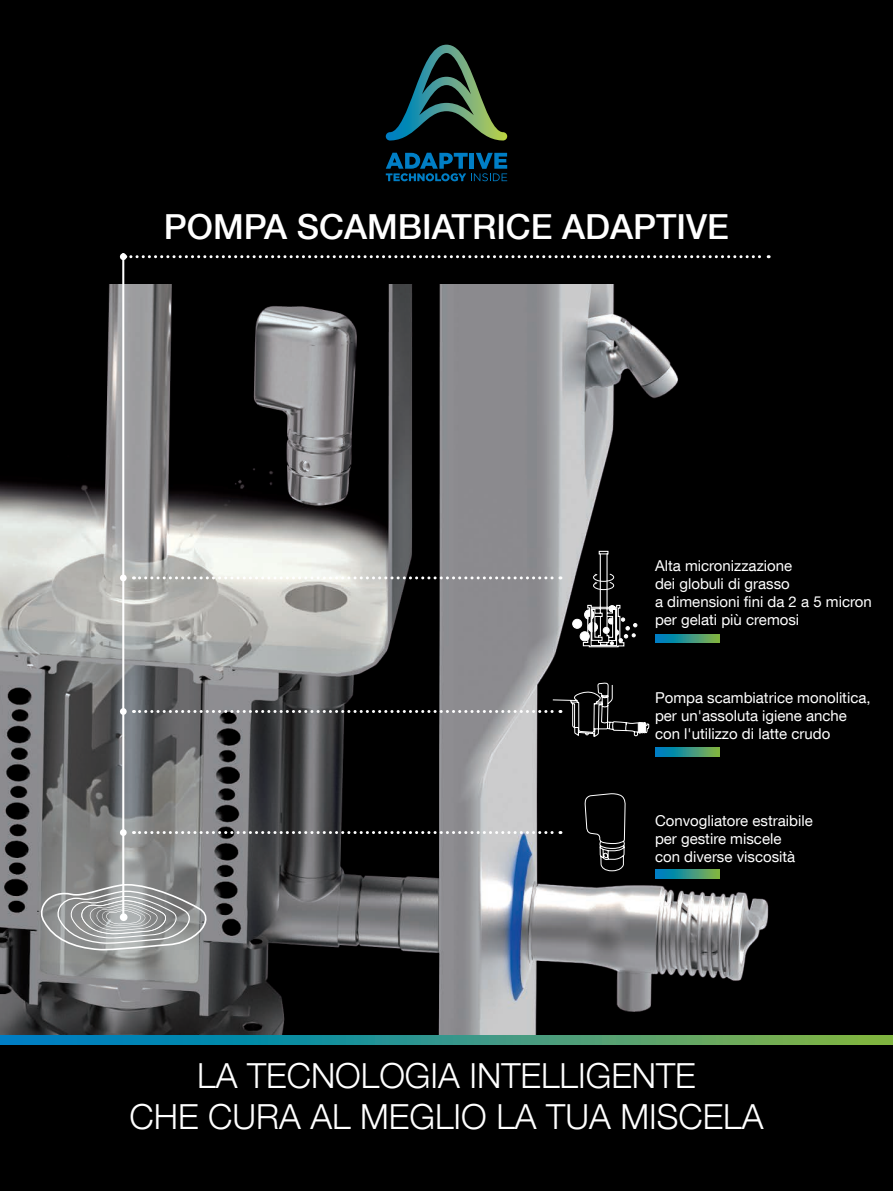
<style>
.page{position:relative;width:893px;height:1191px;background:#000}
.page>*{position:absolute;margin:0;border:0;box-sizing:border-box;transform-origin:0 0}
.t1{font:300 34.5px/40.5px "Helvetica Neue LT Com";color:#fff;text-align:center}
.t2{font:500 34.5px "Helvetica Neue LT Com";color:#fff}
.t3{font:15px/18px "Helvetica Neue LT Com";color:#fff}
</style>
<div class="page">
<img style="left:0;top:285px;width:769px;height:750px">
<svg style="left:0;top:1035px;width:893px;height:9px"></svg>
<svg style="left:386px;top:45px;width:121px;height:95px"></svg>
<svg style="left:386px;top:153px;width:121px;height:28px"></svg>
<svg style="left:40px;top:884px;width:167px;height:66px"></svg>
<div style="left:120px;top:913px;width:8px;height:8px;background:#fff;border-radius:50%"></div>
<hr style="left:122px;top:253px;width:2px;height:661px;background:#fff">
<div style="left:120px;top:253px;width:7px;height:7px;background:#fff;border-radius:50%"></div>
<div style="left:120px;top:708px;width:7px;height:7px;background:#fff;border-radius:50%"></div>
<svg style="left:655px;top:748px;width:64px;height:8px"></svg>
<div style="left:120px;top:574px;width:7px;height:7px;background:#fff;border-radius:50%"></div>
<svg style="left:133px;top:576px;width:428px;height:3px"></svg>
<svg style="left:655px;top:634px;width:64px;height:9px"></svg>
<div style="left:580px;top:631px;width:9px;height:10px;border:1px solid #fff;border-radius:50%"></div>
<div style="left:573px;top:619px;width:9px;height:9px;background:#fff;border-radius:50%"></div>
<div style="left:572px;top:619px;width:10px;height:9px;border:1px solid #fff;border-radius:50%"></div>
<svg style="left:582px;top:550px;width:55px;height:98px"></svg>
<div style="left:120px;top:829px;width:7px;height:7px;background:#fff;border-radius:50%"></div>
<svg style="left:133px;top:831px;width:428px;height:3px"></svg>
<svg style="left:655px;top:869px;width:64px;height:9px"></svg>
<svg style="left:584px;top:792px;width:43px;height:172px"></svg>
<svg style="left:126px;top:255px;width:643px;height:3px"></svg>
<svg style="left:133px;top:660px;width:517px;height:122px"></svg>
<h1 class="t2" style="left:164px;top:206px;width:567px">POMPA SCAMBIATRICE ADAPTIVE</h1>
<p class="t3" style="left:655px;top:556px;width:218px">Alta micronizzazione<br>dei globuli di grasso<br>a dimensioni fini da 2 a 5 micron per gelati più cremosi</p>
<p class="t3" style="left:655px;top:688px;width:217px">Pompa scambiatrice monolitica, per un'assoluta igiene anche con l'utilizzo di latte crudo</p>
<p class="t3" style="left:655px;top:811px;width:159px">Convogliatore estraibile per gestire miscele<br>con diverse viscosità</p>
<h1 class="t1" style="left:129px;top:1054px;width:635px">LA TECNOLOGIA INTELLIGENTE<br>CHE CURA AL MEGLIO LA TUA MISCELA</h1>
</div>
